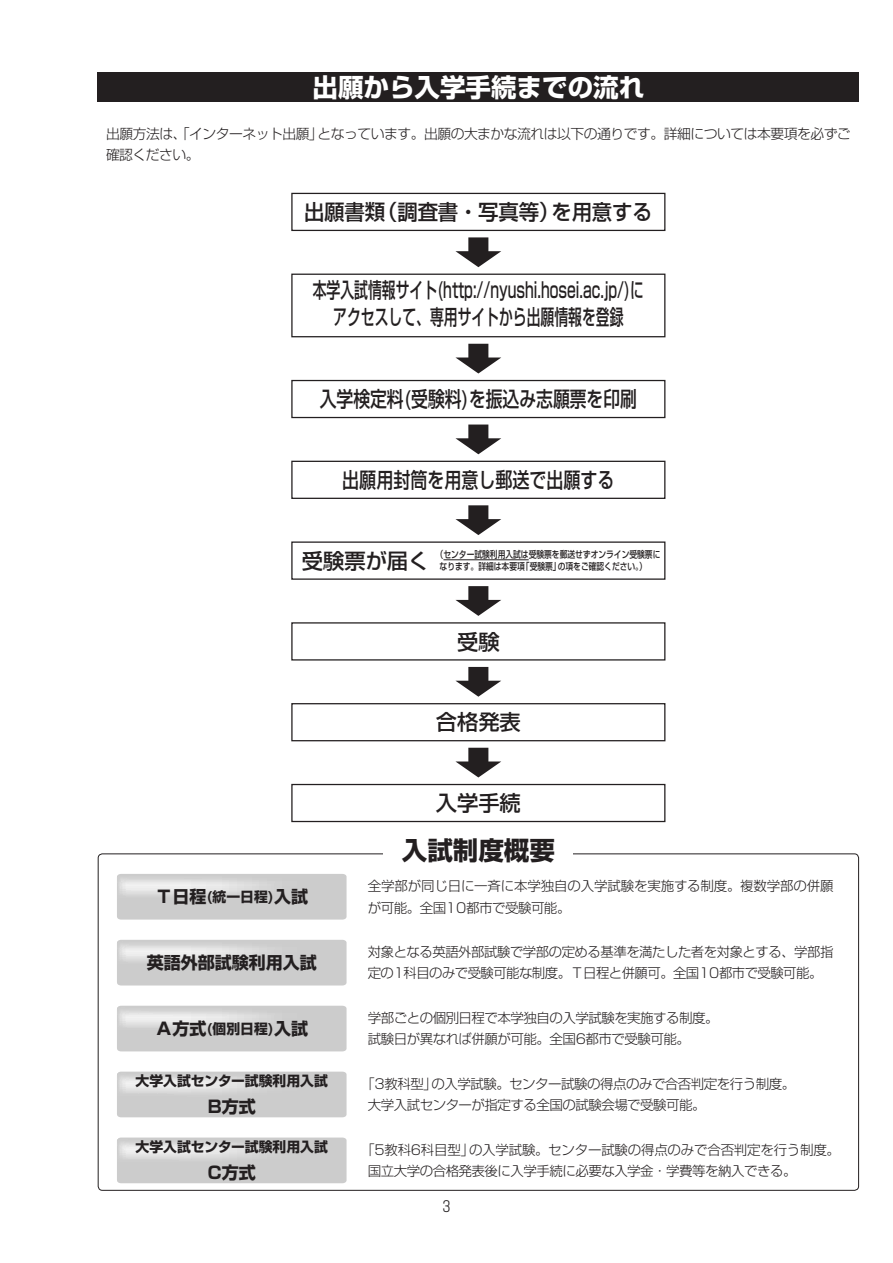
<style>
.page{position:relative;width:893px;height:1263px;background:#fff}
.page>*{position:absolute;margin:0;border:0;box-sizing:border-box;transform-origin:0 0}
.t1{font:700 25.5px "Shin Go Pro";color:#fff}
.t2{font:700 25.5px "Shin Go Pro";color:#231f20}
.t3{font:500 21.3px/26.5px "Shin Go Pro";color:#231f20;text-align:center;scale:.65 1}
.t4{font:500 21.3px "Shin Go Pro";color:#231f20;scale:.79 1}
.t5{font:500 21.3px "Shin Go Pro";color:#231f20;scale:.96 1}
.t6{font:500 21.3px "Shin Go Pro";color:#231f20;scale:.8 1}
.t7{font:500 21.3px "Shin Go Pro";color:#231f20}
.t8{font:700 16.95px "Shin Go Pro";color:#231f20}
.t9{font:300 14.85px "Shin Go Pro";color:#231f20}
.t10{font:300 13.8px/21.3px "Shin Go Pro";letter-spacing:-.035em;color:#231f20}
.t11{font:700 13.8px "Shin Go Pro";color:#231f20}
.t12{font:300 13.5px/21.3px "Shin Go Pro";letter-spacing:-.04em;color:#231f20}
.t13{font:300 13.5px/21.3px "Shin Go Pro";letter-spacing:-.02em;color:#231f20}
.t14{font:300 13.5px/21.3px "Shin Go Pro";letter-spacing:-.015em;color:#231f20}
.t15{font:500 9.6px/11.7px "Shin Go Pro";color:#231f20;scale:.81 1}
.s1{font-size:16.95px}
</style>
<div class="page">
<div style="left:98px;top:72px;width:761px;height:30px;background:#231f20"></div>
<div style="left:291px;top:193px;width:374px;height:38px;border:1px solid #231f20"></div>
<div style="left:291px;top:274px;width:374px;height:63px;border:1px solid #231f20"></div>
<div style="left:291px;top:380px;width:374px;height:38px;border:1px solid #231f20"></div>
<div style="left:291px;top:461px;width:374px;height:38px;border:1px solid #231f20"></div>
<div style="left:291px;top:703px;width:374px;height:38px;border:1px solid #231f20"></div>
<div style="left:291px;top:784px;width:374px;height:38px;border:1px solid #231f20"></div>
<svg style="left:455px;top:344px;width:46px;height:29px"></svg>
<svg style="left:455px;top:424px;width:46px;height:30px"></svg>
<svg style="left:455px;top:586px;width:46px;height:30px"></svg>
<svg style="left:455px;top:667px;width:46px;height:30px"></svg>
<svg style="left:455px;top:748px;width:46px;height:29px"></svg>
<svg style="left:117px;top:874px;width:230px;height:45px;background:#d1d1d1"></svg>
<div style="left:291px;top:541px;width:374px;height:39px;border:1px solid #231f20"></div>
<hr style="left:443px;top:559px;width:86px;height:1px;background:#231f20">
<svg style="left:117px;top:1006px;width:230px;height:45px;background:#d1d1d1"></svg>
<svg style="left:117px;top:1071px;width:230px;height:46px;background:#d2d2d2"></svg>
<svg style="left:117px;top:1137px;width:230px;height:46px;background:#d1d1d1"></svg>
<svg style="left:117px;top:940px;width:230px;height:45px;background:#d1d1d1"></svg>
<svg style="left:455px;top:505px;width:46px;height:30px"></svg>
<svg style="left:455px;top:237px;width:46px;height:30px"></svg>
<h1 class="t1" style="left:313px;top:67px;width:333px">出願から入学手続までの流れ</h1>
<p class="t10" style="left:106px;top:121px;width:746px">出願方法は、「インターネット出願」となっています。出願の大まかな流れは以下の通りです。詳細については本要項を必ずご確認ください。</p>
<h2 class="t5" style="left:304px;top:194px;width:365px">出願書類（調査書・写真等）を用意する</h2>
<h2 class="t3" style="left:313px;top:275px;width:511px">本学入試情報サイト(http://nyushi.hosei.ac.jp/)にアクセスして、専用サイトから出願情報を登録</h2>
<h2 class="t4" style="left:320px;top:381px;width:403px">入学検定料(受験料)を振込み志願票を印刷</h2>
<h2 class="t6" style="left:342px;top:462px;width:342px">出願用封筒を用意し郵送で出願する</h2>
<h2 class="t7" style="left:302px;top:543px;width:129px">受験票が届く</h2>
<p class="t15" style="left:440px;top:548px;width:274px;text-indent:-4px">（センター試験利用入試は受験票を郵送せずオンライン受験票になります。詳細は本要項「受験票」の項をご確認ください。）</p>
<h2 class="t7" style="left:457px;top:624px;width:44px">受験</h2>
<h2 class="t7" style="left:436px;top:705px;width:87px">合格発表</h2>
<h2 class="t7" style="left:436px;top:785px;width:87px">入学手続</h2>
<h1 class="t2" style="left:402px;top:830px;width:155px">入試制度概要</h1>
<p class="t11" style="left:155px;top:886px;width:154px"><span class="s1">Ｔ日程</span>(統一日程)<span class="s1">入試</span></p>
<p class="t14" style="left:368px;top:874px;width:467px">全学部が同じ日に一斉に本学独自の入学試験を実施する制度。複数学部の併願が可能。全国10都市で受験可能。</p>
<p class="t8" style="left:147px;top:949px;width:172px">英語外部試験利用入試</p>
<p class="t11" style="left:155px;top:1018px;width:154px"><span class="s1">Ａ方式</span>(個別日程)<span class="s1">入試</span></p>
<p class="t11" style="left:136px;top:1070px;width:194px">大学入試センター試験利用入試</p>
<p class="t8" style="left:208px;top:1093px;width:49px">B方式</p>
<p class="t11" style="left:136px;top:1136px;width:194px">大学入試センター試験利用入試</p>
<p class="t8" style="left:208px;top:1158px;width:49px">C方式</p>
<p class="t12" style="left:368px;top:940px;width:467px">対象となる英語外部試験で学部の定める基準を満たした者を対象とする、学部指定の1科目のみで受験可能な制度。Ｔ日程と併願可。全国10都市で受験可能。</p>
<p class="t12" style="left:368px;top:1006px;width:352px">学部ごとの個別日程で本学独自の入学試験を実施する制度。試験日が異なれば併願が可能。全国6都市で受験可能。</p>
<p class="t12" style="left:368px;top:1071px;width:429px;text-indent:-7px">「3教科型」の入学試験。センター試験の得点のみで合否判定を行う制度。大学入試センターが指定する全国の試験会場で受験可能。</p>
<p class="t13" style="left:368px;top:1137px;width:474px;text-indent:-7px">「5教科6科目型」の入学試験。センター試験の得点のみで合否判定を行う制度。国立大学の合格発表後に入学手続に必要な入学金・学費等を納入できる。</p>
<p class="t9" style="left:443px;top:1194px;width:9px">3</p>
</div>
